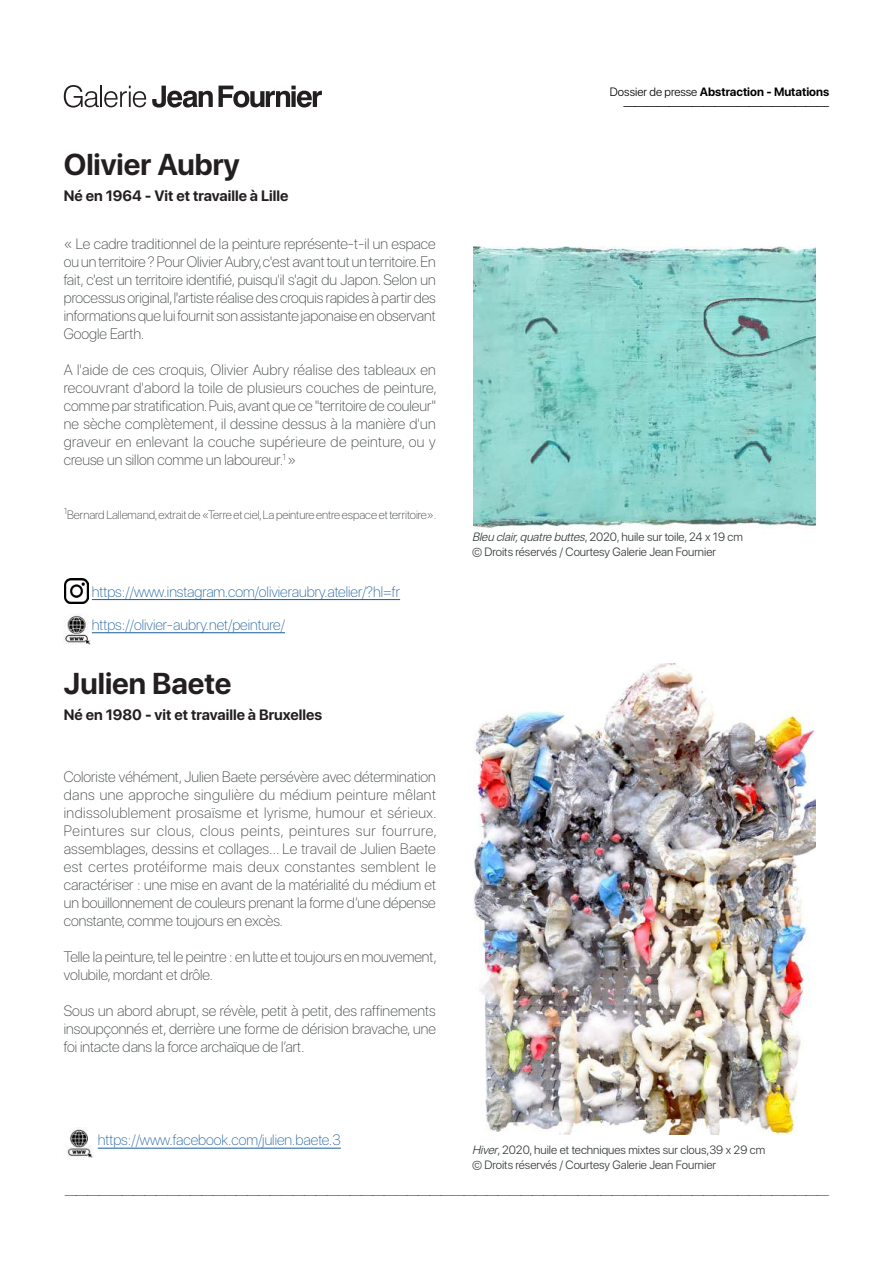
<style>
.page{position:relative;width:893px;height:1263px;background:#fff}
.page>*{position:absolute;margin:0;border:0;box-sizing:border-box;transform-origin:0 0}
.t1{font:700 30px "SF Pro Display";color:#231f20}
.t2{font:100 15px/18px "SF Pro Display";color:#323738;text-align:justify}
.t3{font:100 15px "SF Pro Display";color:#175d9e}
.t4{font:700 15px "SF Pro Display";color:#231f20}
.t5{font:300 12px/15px "SF Pro Display";color:#323738}
.t6{font:100 12px "SF Pro Display";color:#323738}
.t7{font:100 12px "SF Pro Display";color:#000001}
.t8{font:300 12px/13.5px "SF Pro Display";color:#000001;text-align:right}
.s1{font-weight:700}
.s2{font-style:italic}
</style>
<div class="page">
<img style="left:473px;top:247px;width:342px;height:281px">
<svg style="left:64px;top:85px;width:82px;height:23px"></svg>
<svg style="left:152px;top:86px;width:61px;height:22px"></svg>
<svg style="left:219px;top:86px;width:103px;height:22px"></svg>
<img style="left:473px;top:663px;width:342px;height:471px">
<img style="left:64px;top:579px;width:25px;height:24px">
<img style="left:65px;top:614px;width:25px;height:31px">
<img style="left:67px;top:1127px;width:26px;height:31px">
<hr style="left:92px;top:599px;width:308px;height:1px;background:#175d9e">
<hr style="left:92px;top:632px;width:193px;height:1px;background:#175d9e">
<hr style="left:98px;top:1148px;width:243px;height:1px;background:#175d9e">
<h1 class="t1" style="left:64px;top:147px;width:178px">Olivier Aubry</h1>
<p class="t4" style="left:64px;top:187px;width:226px">Né en 1964 - Vit et travaille à Lille</p>
<p class="t2" style="left:64px;top:235px;width:374px">« Le cadre traditionnel de la peinture représente-t-il un espace ou un territoire ? Pour Olivier Aubry, c'est avant tout un territoire. En fait, c'est un territoire identifié, puisqu'il s'agit du Japon. Selon un processus original, l'artiste réalise des croquis rapides à partir des informations que lui fournit son assistante japonaise en observant Google Earth.</p>
<p class="t2" style="left:64px;top:361px;width:375px">A l'aide de ces croquis, Olivier Aubry réalise des tableaux en recouvrant d'abord la toile de plusieurs couches de peinture, comme par stratification. Puis, avant que ce "territoire de couleur" ne sèche complètement, il dessine dessus à la manière d'un graveur en enlevant la couche supérieure de peinture, ou y creuse un sillon comme un laboureur.<sup>1</sup> »</p>
<p class="t6" style="left:64px;top:507px;width:374px"><sup>1</sup>Bernard Lallemand,extrait de «Terre et ciel,La peinture entre espace et territoire».</p>
<p class="t3" style="left:92px;top:581px;width:310px">https://www.instagram.com/olivieraubry.atelier/?hl=fr</p>
<p class="t3" style="left:92px;top:614px;width:195px">https://olivier-aubry.net/peinture/</p>
<h1 class="t1" style="left:64px;top:666px;width:169px">Julien Baete</h1>
<p class="t4" style="left:64px;top:706px;width:260px">Né en 1980 - vit et travaille à Bruxelles</p>
<p class="t2" style="left:64px;top:768px;width:375px">Coloriste véhément, Julien Baete persévère avec détermination dans une approche singulière du médium peinture mêlant indissolublement prosaïsme et lyrisme, humour et sérieux.<br>Peintures sur clous, clous peints, peintures sur fourrure, assemblages, dessins et collages… Le travail de Julien Baete est certes protéiforme mais deux constantes semblent le caractériser : une mise en avant de la matérialité du médium et un bouillonnement de couleurs prenant la forme d’une dépense constante, comme toujours en excès.</p>
<p class="t2" style="left:64px;top:948px;width:375px">Telle la peinture, tel le peintre : en lutte et toujours en mouvement, volubile, mordant et drôle.</p>
<p class="t2" style="left:64px;top:1002px;width:374px">Sous un abord abrupt, se révèle, petit à petit, des raffinements insoupçonnés et, derrière une forme de dérision bravache, une foi intacte dans la force archaïque de l’art.</p>
<p class="t3" style="left:98px;top:1130px;width:245px">https://www.facebook.com/julien.baete.3</p>
<p class="t8" style="left:610px;top:86px;width:221px">Dossier de presse <span class="s1">Abstraction - Mutations </span>——————————————————</p>
<p class="t5" style="left:472px;top:529px;width:272px"><span class="s2">Bleuclair,quatrebuttes</span>, 2 0 2 0 , h u i l e s u r t o i l e , 2 4 x 1 9 c m © Droits réservés / Courtesy Galerie Jean Fournier</p>
<p class="t5" style="left:472px;top:1143px;width:295px"><span class="s2">Hiver</span>, 2020, huile et techniques mixtes sur clous,39 x 29 cm © Droits réservés / Courtesy Galerie Jean Fournier</p>
<p class="t7" style="left:65px;top:1187px;width:766px">———————————————————————————————————————————————————————————————————</p>
</div>
